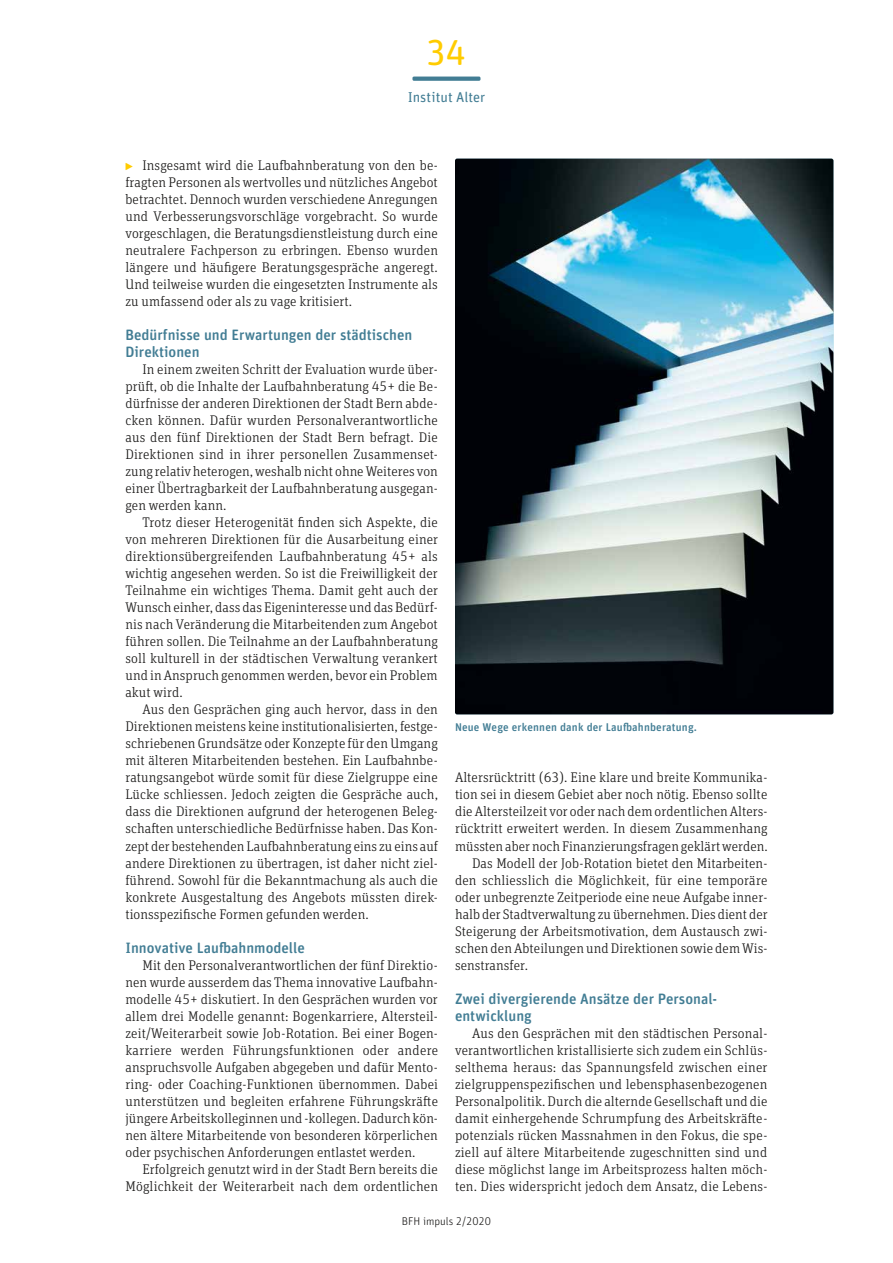
<style>
.page{position:relative;width:893px;height:1263px;background:#fff}
.page>*{position:absolute;margin:0;border:0;box-sizing:border-box;transform-origin:0 0}
.t1{font:36px "Unit Rounded Pro";color:#fc0}
.t2{font:300 16.5px "Unit Rounded Pro";color:#fc0}
.t3{font:500 15px/17px "Unit Rounded Pro";color:#427d94}
.t4{font:14.25px "Unit Rounded Pro";color:#427d94}
.t5{font:300 13.95px/17px "Unit Slab Pro";letter-spacing:.005em;color:#181716;text-align:justify}
.t6{font:500 11.25px "Unit Rounded Pro";letter-spacing:.015em;color:#427d94}
.t7{font:300 11.25px "Unit Rounded Pro";color:#181716}
</style>
<div class="page">
<svg style="left:412px;top:77px;width:68px;height:4px"></svg>
<img style="left:455px;top:159px;width:378px;height:555px">
<h1 class="t1" style="left:427px;top:25px;width:41px">34</h1>
<p class="t4" style="left:408px;top:87px;width:79px">Institut Alter</p>
<p class="t5" style="left:125px;top:156px;width:314px;text-indent:17px">Insgesamt wird die Laufbahnberatung von den be&shy;fragten Personen als wertvolles und nützliches Angebot betrachtet. Dennoch wurden verschiedene Anregungen und Verbesserungsvorschläge vorgebracht. So wurde vorgeschlagen, die Beratungsdienstleistung durch eine neutralere Fachperson zu erbringen. Ebenso wurden längere und häufigere Beratungsgespräche angeregt.<br>Und teilweise wurden die eingesetzten Instrumente als zu umfassend oder als zu vage kritisiert.</p>
<p class="t3" style="left:125px;top:326px;width:289px">Bedürfnisse und Erwartungen der städtischen<br>Direktionen</p>
<p class="t5" style="left:125px;top:360px;width:314px;text-indent:17px">In einem zweiten Schritt der Evaluation wurde über&shy;prüft, ob die Inhalte der Laufbahnberatung 45+ die Be&shy;dürfnisse der anderen Direktionen der Stadt Bern abde&shy;cken können. Dafür wurden Personalverantwortliche aus den fünf Direktionen der Stadt Bern befragt. Die Direktionen sind in ihrer personellen Zusammenset&shy;zung relativ heterogen, weshalb nicht ohne Weiteres von einer Übertragbarkeit der Laufbahnberatung ausgegan&shy;gen werden kann.</p>
<p class="t5" style="left:125px;top:514px;width:314px;text-indent:17px">Trotz dieser Heterogenität finden sich Aspekte, die von mehreren Direktionen für die Ausarbeitung einer direktionsübergreifenden Laufbahnberatung 45+ als wichtig angesehen werden. So ist die Freiwilligkeit der Teilnahme ein wichtiges Thema. Damit geht auch der Wunsch einher, dass das Eigeninteresse und das Bedürf&shy;nis nach Veränderung die Mitarbeitenden zum Angebot führen sollen. Die Teilnahme an der Laufbahnberatung soll kulturell in der städtischen Verwaltung verankert und in Anspruch genommen werden, bevor ein Problem akut wird.</p>
<p class="t5" style="left:125px;top:701px;width:314px;text-indent:17px">Aus den Gesprächen ging auch hervor, dass in den Direktionen meistens keine institutionalisierten, festge&shy;schriebenen Grundsätze oder Konzepte für den Umgang mit älteren Mitarbeitenden bestehen. Ein Laufbahnbe&shy;ratungsangebot würde somit für diese Zielgruppe eine Lücke schliessen. Jedoch zeigten die Gespräche auch, dass die Direktionen aufgrund der heterogenen Beleg&shy;schaften unterschiedliche Bedürfnisse haben. Das Kon&shy;zept der bestehenden Laufbahnberatung eins zu eins auf andere Direktionen zu übertragen, ist daher nicht ziel&shy;führend. Sowohl für die Bekanntmachung als auch die konkrete Ausgestaltung des Angebots müssten direk&shy;tionsspezifische Formen gefunden werden.</p>
<p class="t3" style="left:125px;top:938px;width:181px">Innovative Laufbahnmodelle</p>
<p class="t5" style="left:125px;top:956px;width:314px;text-indent:17px">Mit den Personalverantwortlichen der fünf Direktio&shy;nen wurde ausserdem das Thema innovative Laufbahn&shy;modelle 45+ diskutiert. In den Gesprächen wurden vor allem drei Modelle genannt: Bogenkarriere, Altersteil&shy;zeit/Weiterarbeit sowie Job-Rotation. Bei einer Bogen&shy;karriere werden Führungsfunktionen oder andere anspruchsvolle Aufgaben abgegeben und dafür Mento&shy;ring- oder Coaching-Funktionen übernommen. Dabei unterstützen und begleiten erfahrene Führungskräfte jüngere Arbeitskolleginnen und -kollegen. Dadurch kön&shy;nen ältere Mitarbeitende von besonderen körperlichen oder psychischen Anforderungen entlastet werden.</p>
<p class="t5" style="left:125px;top:1160px;width:314px;text-align:right">Erfolgreich genutzt wird in der Stadt Bern bereits die<br>Möglichkeit der Weiterarbeit nach dem ordentlichen</p>
<p class="t2" style="left:125px;top:155px;width:11px">▶</p>
<p class="t6" style="left:455px;top:720px;width:244px">Neue Wege erkennen dank der Laufbahnberatung.</p>
<p class="t5" style="left:455px;top:769px;width:314px">Altersrücktritt (63). Eine klare und breite Kommunika-</p>
<p class="t5" style="left:455px;top:786px;width:314px">tion sei in diesem Gebiet aber noch nötig. Ebenso sollte</p>
<p class="t5" style="left:455px;top:803px;width:314px">die Altersteilzeit vor oder nach dem ordentlichen Alters-</p>
<p class="t5" style="left:455px;top:820px;width:314px">rücktritt erweitert werden. In diesem Zusammenhang</p>
<p class="t5" style="left:455px;top:837px;width:314px">müssten aber noch Finanzierungsfragen geklärt werden.</p>
<p class="t5" style="left:472px;top:854px;width:297px">Das Modell der Job-Rotation bietet den Mitarbeiten-</p>
<p class="t5" style="left:455px;top:871px;width:314px">den schliesslich die Möglichkeit, für eine temporäre</p>
<p class="t5" style="left:455px;top:888px;width:314px">oder unbegrenzte Zeitperiode eine neue Aufgabe inner-</p>
<p class="t5" style="left:455px;top:905px;width:314px">halb der Stadtverwaltung zu übernehmen. Dies dient der</p>
<p class="t5" style="left:455px;top:922px;width:314px">Steigerung der Arbeitsmotivation, dem Austausch zwi-</p>
<p class="t5" style="left:455px;top:939px;width:314px">schen den Abteilungen und Direktionen sowie dem Wis-</p>
<p class="t5" style="left:455px;top:956px;width:75px">senstransfer.</p>
<p class="t3" style="left:455px;top:989px;width:264px">Zwei divergierende Ansätze der Personal&shy;entwicklung</p>
<p class="t5" style="left:455px;top:1024px;width:314px;text-indent:17px">Aus den Gesprächen mit den städtischen Personal&shy;verantwortlichen kristallisierte sich zudem ein Schlüs&shy;selthema heraus: das Spannungsfeld zwischen einer zielgruppenspezifischen und lebensphasenbezogenen Personalpolitik. Durch die alternde Gesellschaft und die damit einhergehende Schrumpfung des Arbeitskräfte&shy;potenzials rücken Massnahmen in den Fokus, die spe&shy;ziell auf ältere Mitarbeitende zugeschnitten sind und diese möglichst lange im Arbeitsprozess halten möch&shy;ten. Dies widerspricht jedoch dem Ansatz, die Lebens-</p>
<p class="t7" style="left:402px;top:1213px;width:91px">BFH impuls 2/2020</p>
</div>
